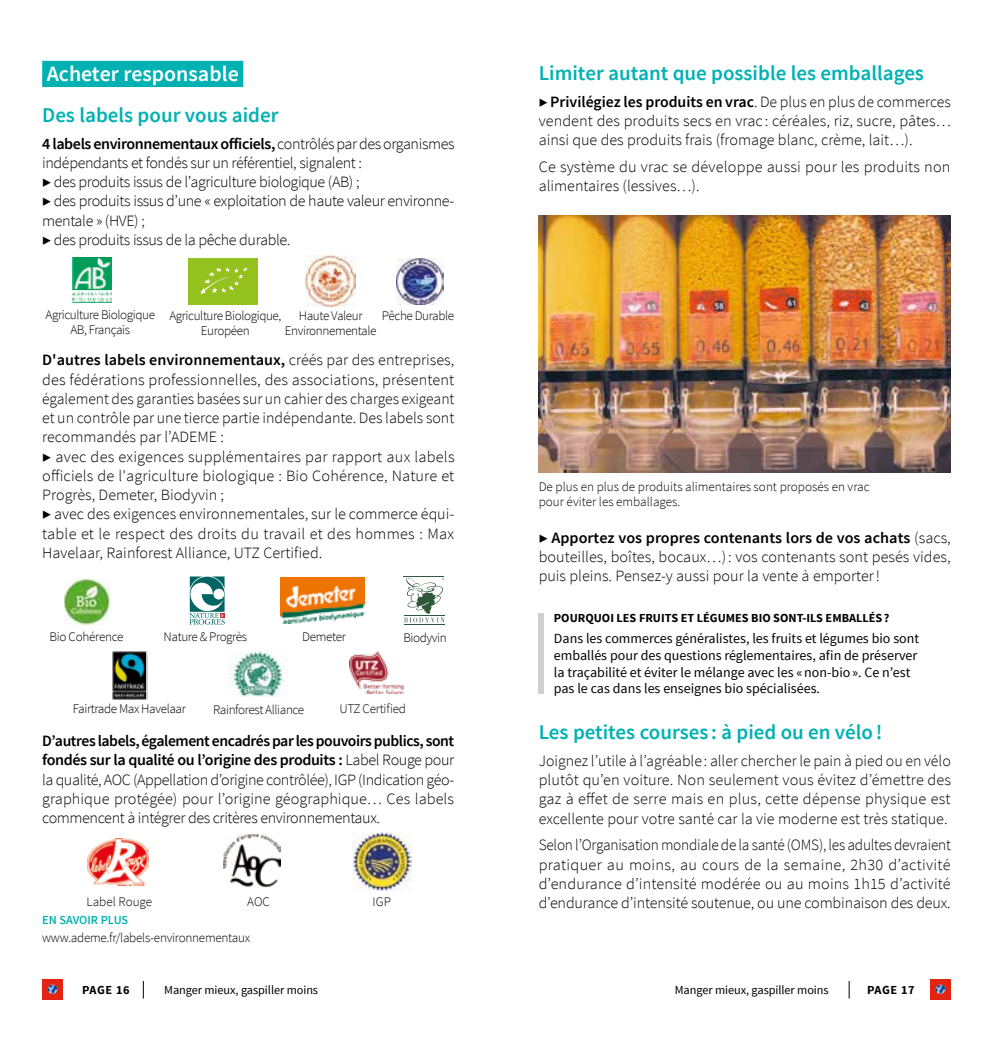
<style>
.page{position:relative;width:993px;height:1042px;background:#fff}
.page>*{position:absolute;margin:0;border:0;box-sizing:border-box;transform-origin:0 0}
.t1{font:600 21.88px "Source Sans Pro";color:#fff}
.t2{font:600 21px "Source Sans Pro";color:#00b1b3}
.t3{font:300 15.75px/19.2px "Source Sans Pro";color:#000;text-align:justify}
.t4{font:300 15.75px/19.2px "Source Sans Pro";letter-spacing:-.025em;color:#000}
.t5{font:14px/16.6px "Source Sans Pro";color:#000}
.t6{font:300 13.12px/14.9px "Source Sans Pro";letter-spacing:-.03em;color:#000;text-align:center}
.t7{font:300 13.12px/14.9px "Source Sans Pro";color:#000}
.t8{font:700 12.25px "Source Sans Pro";color:#000}
.t9{font:12.25px "Source Sans Pro";letter-spacing:-.005em;color:#000}
.t10{font:600 12.25px "Source Sans Pro";color:#00b1b3}
.s1{font-weight:600}
</style>
<div class="page">
<svg style="left:143px;top:981px;width:1px;height:17px"></svg>
<div style="left:42px;top:979px;width:21px;height:21px;background:#e42313"></div>
<svg style="left:48px;top:984px;width:9px;height:10px"></svg>
<svg style="left:848px;top:981px;width:1px;height:17px"></svg>
<div style="left:929px;top:979px;width:21px;height:21px;background:#e42313"></div>
<svg style="left:935px;top:984px;width:9px;height:10px"></svg>
<div style="left:42px;top:61px;width:201px;height:26px;background:#00b1b3"></div>
<svg style="left:72px;top:257px;width:40px;height:46px"></svg>
<img style="left:72px;top:257px;width:39px;height:45px">
<img style="left:305px;top:256px;width:50px;height:50px">
<div style="left:189px;top:258px;width:69px;height:46px;background:#95c11f"></div>
<svg style="left:200px;top:267px;width:48px;height:28px"></svg>
<img style="left:397px;top:258px;width:46px;height:47px">
<img style="left:64px;top:578px;width:46px;height:47px">
<svg style="left:189px;top:576px;width:36px;height:49px"></svg>
<img style="left:113px;top:652px;width:35px;height:48px">
<hr style="left:403px;top:576px;width:41px;height:1px;background:#30583a">
<hr style="left:404px;top:623px;width:40px;height:1px;background:#30583a">
<svg style="left:404px;top:578px;width:40px;height:44px"></svg>
<img style="left:350px;top:651px;width:53px;height:42px">
<img style="left:229px;top:650px;width:58px;height:46px">
<img style="left:280px;top:577px;width:84px;height:47px">
<img style="left:87px;top:838px;width:62px;height:48px">
<img style="left:352px;top:832px;width:59px;height:59px">
<img style="left:223px;top:834px;width:57px;height:54px">
<img style="left:538px;top:215px;width:412px;height:257px">
<div style="left:538px;top:613px;width:5px;height:80px;background:#d0d0d0"></div>
<h1 class="t1" style="left:47px;top:60px;width:193px">Acheter responsable</h1>
<h2 class="t2" style="left:42px;top:102px;width:238px">Des labels pour vous aider</h2>
<p class="t4" style="left:42px;top:134px;width:413px"><span class="s1">4 labels environnementaux officiels,</span> contrôlés par des organismes indépendants et fondés sur un référentiel, signalent :<br>▶ des produits issus de l’agriculture biologique (AB) ;<br>▶ des produits issus d’une « exploitation de haute valeur environne&shy;mentale » (HVE) ;<br>▶ des produits issus de la pêche durable.</p>
<p class="t6" style="left:45px;top:308px;width:111px">Agriculture Biologique<br>AB, Français</p>
<p class="t6" style="left:285px;top:308px;width:93px">Haute Valeur<br>Environnementale</p>
<p class="t6" style="left:169px;top:308px;width:113px">Agriculture Biologique,<br>Européen</p>
<p class="t6" style="left:382px;top:308px;width:74px">Pêche Durable</p>
<p class="t3" style="left:42px;top:351px;width:414px;text-align:left"><span class="s1">D'autres labels environnementaux,</span> créés par des entreprises, des fédérations professionnelles, des associations, présentent également des garanties basées sur un cahier des charges exigeant et un contrôle par une tierce partie indépendante. Des labels sont recommandés par l’ADEME :<br>▶ avec des exigences supplémentaires par rapport aux labels officiels de l'agriculture biologique : Bio Cohérence, Nature et Progrès, Demeter, Biodyvin ;<br>▶ avec des exigences environnementales, sur le commerce équi&shy;table et le respect des droits du travail et des hommes : Max Havelaar, Rainforest Alliance, UTZ Certified.</p>
<p class="t6" style="left:49px;top:629px;width:76px">Bio Cohérence</p>
<p class="t6" style="left:164px;top:629px;width:85px">Nature &amp; Progrès</p>
<p class="t6" style="left:403px;top:630px;width:45px">Biodyvin</p>
<p class="t6" style="left:302px;top:629px;width:46px">Demeter</p>
<p class="t6" style="left:73px;top:701px;width:115px">Fairtrade Max Havelaar</p>
<p class="t6" style="left:213px;top:702px;width:93px">Rainforest Alliance</p>
<p class="t6" style="left:339px;top:702px;width:68px">UTZ Certified</p>
<p class="t3" style="left:42px;top:731px;width:413px"><span class="s1">D’autres labels, également encadrés par les pouvoirs publics, sont fondés sur la qualité ou l’origine des produits :</span> Label Rouge pour la qualité, AOC (Appellation d’origine contrôlée), IGP (Indication géo&shy;graphique protégée) pour l’origine géographique… Ces labels commencent à intégrer des critères environnementaux.</p>
<p class="t7" style="left:86px;top:894px;width:67px">Label Rouge</p>
<p class="t6" style="left:247px;top:894px;width:24px">AOC</p>
<p class="t6" style="left:372px;top:894px;width:20px">IGP</p>
<p class="t10" style="left:42px;top:912px;width:88px">EN SAVOIR PLUS</p>
<p class="t6" style="left:42px;top:930px;width:209px">www.ademe.fr/labels-environnementaux</p>
<h2 class="t2" style="left:538px;top:60px;width:387px">Limiter autant que possible les emballages</h2>
<p class="t3" style="left:538px;top:92px;width:413px">▶ <span class="s1">Privilégiez les produits en vrac</span>. De plus en plus de commerces vendent des produits secs en vrac : céréales, riz, sucre, pâtes… ainsi que des produits frais (fromage blanc, crème, lait…).</p>
<p class="t3" style="left:538px;top:157px;width:413px">Ce système du vrac se développe aussi pour les produits non alimentaires (lessives…).</p>
<p class="t7" style="left:538px;top:480px;width:332px">De plus en plus de produits alimentaires sont proposés en vrac pour éviter les emballages.</p>
<p class="t3" style="left:538px;top:528px;width:413px">▶ <span class="s1">Apportez vos propres contenants lors de vos achats</span> (sacs, bouteilles, boîtes, bocaux…): vos contenants sont pesés vides, puis pleins. Pensez-y aussi pour la vente à emporter!</p>
<p class="t8" style="left:553px;top:610px;width:337px">POURQUOI LES FRUITS ET LÉGUMES BIO SONT-ILS EMBALLÉS?</p>
<p class="t5" style="left:553px;top:631px;width:367px">Dans les commerces généralistes, les fruits et légumes bio sont emballés pour des questions réglementaires, afin de préserver la traçabilité et éviter le mélange avec les «non-bio». Ce n’est pas le cas dans les enseignes bio spécialisées.</p>
<h2 class="t2" style="left:538px;top:719px;width:345px">Les petites courses : à pied ou en vélo!</h2>
<p class="t3" style="left:538px;top:751px;width:413px">Joignez l’utile à l’agréable: aller chercher le pain à pied ou en vélo plutôt qu’en voiture. Non seulement vous évitez d’émettre des gaz à effet de serre mais en plus, cette dépense physique est excellente pour votre santé car la vie moderne est très statique.</p>
<p class="t3" style="left:538px;top:835px;width:413px">Selon l’Organisation mondiale de la santé (OMS), les adultes devraient pratiquer au moins, au cours de la semaine, 2h30 d’activité d’endurance d’intensité modérée ou au moins 1h15 d’activité d’endurance d’intensité soutenue, ou une combinaison des deux.</p>
<p class="t8" style="left:82px;top:981px;width:49px">PAGE 16</p>
<p class="t9" style="left:164px;top:982px;width:155px">Manger mieux, gaspiller moins</p>
<p class="t9" style="left:674px;top:982px;width:155px">Manger mieux, gaspiller moins</p>
<p class="t8" style="left:866px;top:981px;width:49px">PAGE 17</p>
</div>
